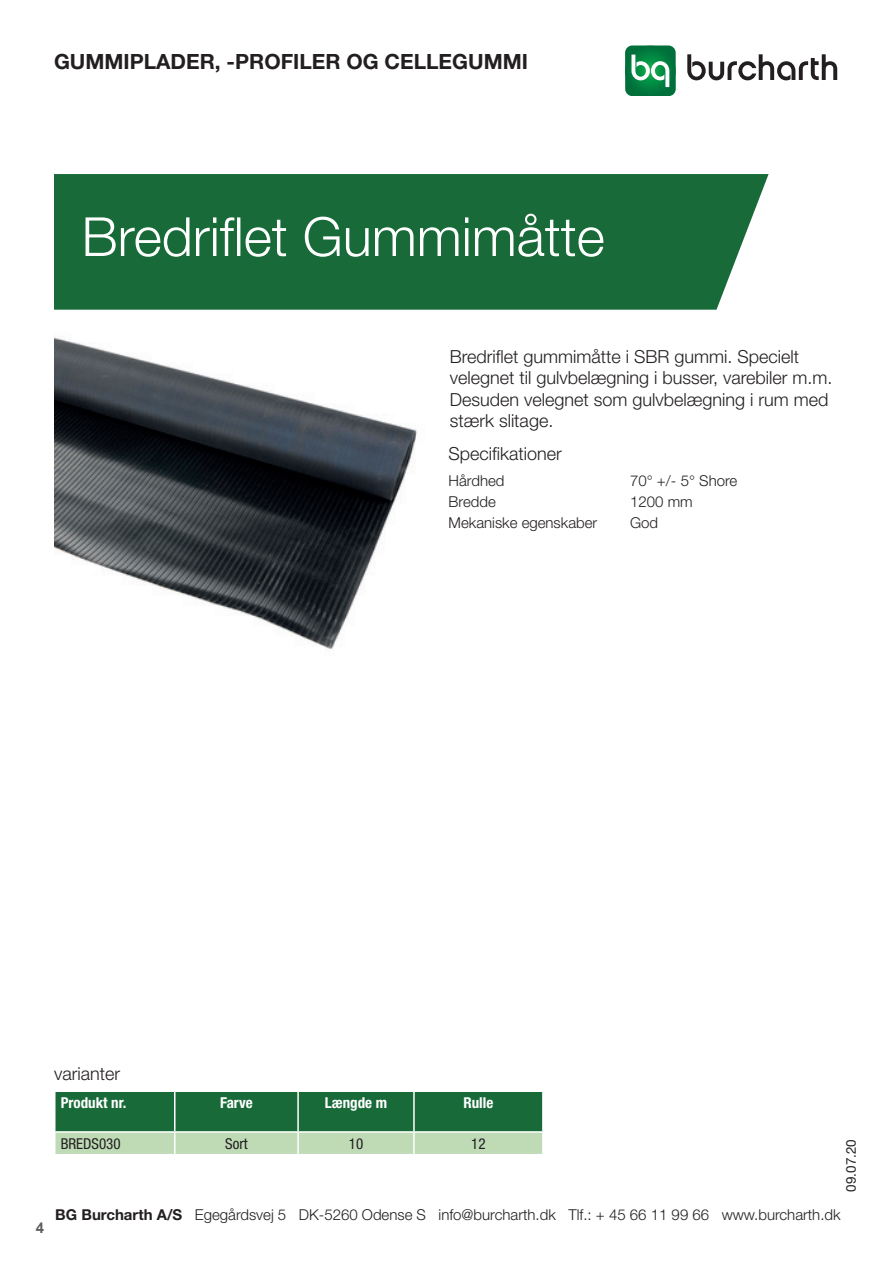
<style>
.page{position:relative;width:893px;height:1263px;background:#fff}
.page>*{position:absolute;margin:0;border:0;box-sizing:border-box;transform-origin:0 0}
.t1{font:300 54px "Helvetica Neue LT Std";color:#fff}
.t2{font:700 21px "Helvetica Neue LT Std";color:#231f20}
.t3{font:300 18px/21.6px "Helvetica Neue LT Std";color:#231f20}
.t4{font:300 15px "Helvetica Neue LT Std";color:#231f20}
.t5{font:700 condensed 15px "Helvetica Neue LT Std";color:#fff}
.t6{font:condensed 15px "Helvetica Neue LT Std";color:#231f20}
.t7{font:700 15px "Arial";color:#5f5f62}
.t8{font:13.5px "Helvetica Neue LT Std";color:#231f20}
.s1{font-weight:700}
</style>
<div class="page">
<svg style="left:625px;top:45px;width:51px;height:51px;background:#349664"></svg>
<svg style="left:687px;top:54px;width:150px;height:26px"></svg>
<div style="left:54px;top:174px;width:715px;height:136px;background:#186b39"></div>
<img style="left:54px;top:337px;width:363px;height:312px">
<svg style="left:56px;top:1092px;width:486px;height:62px;background:#529264"></svg>
<hr style="left:174px;top:1092px;width:2px;height:39px;background:#fff">
<hr style="left:297px;top:1092px;width:2px;height:39px;background:#fff">
<hr style="left:413px;top:1092px;width:2px;height:39px;background:#fff">
<hr style="left:54px;top:1131px;width:121px;height:2px;background:#fff">
<hr style="left:175px;top:1131px;width:123px;height:2px;background:#fff">
<hr style="left:174px;top:1133px;width:2px;height:21px;background:#fff">
<hr style="left:298px;top:1131px;width:116px;height:2px;background:#fff">
<hr style="left:297px;top:1133px;width:2px;height:21px;background:#fff">
<hr style="left:414px;top:1131px;width:130px;height:2px;background:#fff">
<hr style="left:413px;top:1133px;width:2px;height:21px;background:#fff">
<p class="t2" style="left:54px;top:49px;width:475px">GUMMIPLADER, -PROFILER OG CELLEGUMMI</p>
<h1 class="t1" style="left:82px;top:204px;width:525px">Bredriflet Gummimåtte</h1>
<p class="t3" style="left:450px;top:345px;width:384px">Bredriflet gummimåtte i SBR gummi. Specielt velegnet til gulvbelægning i busser, varebiler m.m.<br>Desuden velegnet som gulvbelægning i rum med stærk slitage.</p>
<p class="t3" style="left:449px;top:443px;width:115px">Specifikationer</p>
<p class="t4" style="left:449px;top:471px;width:57px">Hårdhed</p>
<p class="t4" style="left:630px;top:471px;width:109px">70° +/- 5° Shore</p>
<p class="t4" style="left:449px;top:492px;width:49px">Bredde</p>
<p class="t4" style="left:630px;top:492px;width:64px">1200 mm</p>
<p class="t4" style="left:449px;top:513px;width:150px">Mekaniske egenskaber</p>
<p class="t4" style="left:630px;top:513px;width:30px">God</p>
<p class="t7" style="left:36px;top:1217px;width:10px">4</p>
<p class="t3" style="left:54px;top:1063px;width:68px">varianter</p>
<p class="t5" style="left:61px;top:1093px;width:67px">Produkt nr.</p>
<p class="t5" style="left:220px;top:1093px;width:34px">Farve</p>
<p class="t5" style="left:325px;top:1093px;width:64px">Længde m</p>
<p class="t5" style="left:463px;top:1093px;width:31px">Rulle</p>
<p class="t6" style="left:61px;top:1135px;width:61px">BREDS030</p>
<p class="t6" style="left:225px;top:1135px;width:24px">Sort</p>
<p class="t6" style="left:349px;top:1135px;width:16px">10</p>
<p class="t6" style="left:471px;top:1135px;width:16px">12</p>
<p class="t8" style="left:843px;top:1192px;width:54px;rotate:-90deg">09.07.20</p>
<p class="t4" style="left:55px;top:1205px;width:787px"><span class="s1">BG Burcharth A/S</span> Egegårdsvej 5 DK-5260 Odense S info@burcharth.dk Tlf.: + 45 66 11 99 66 www.burcharth.dk</p>
</div>
